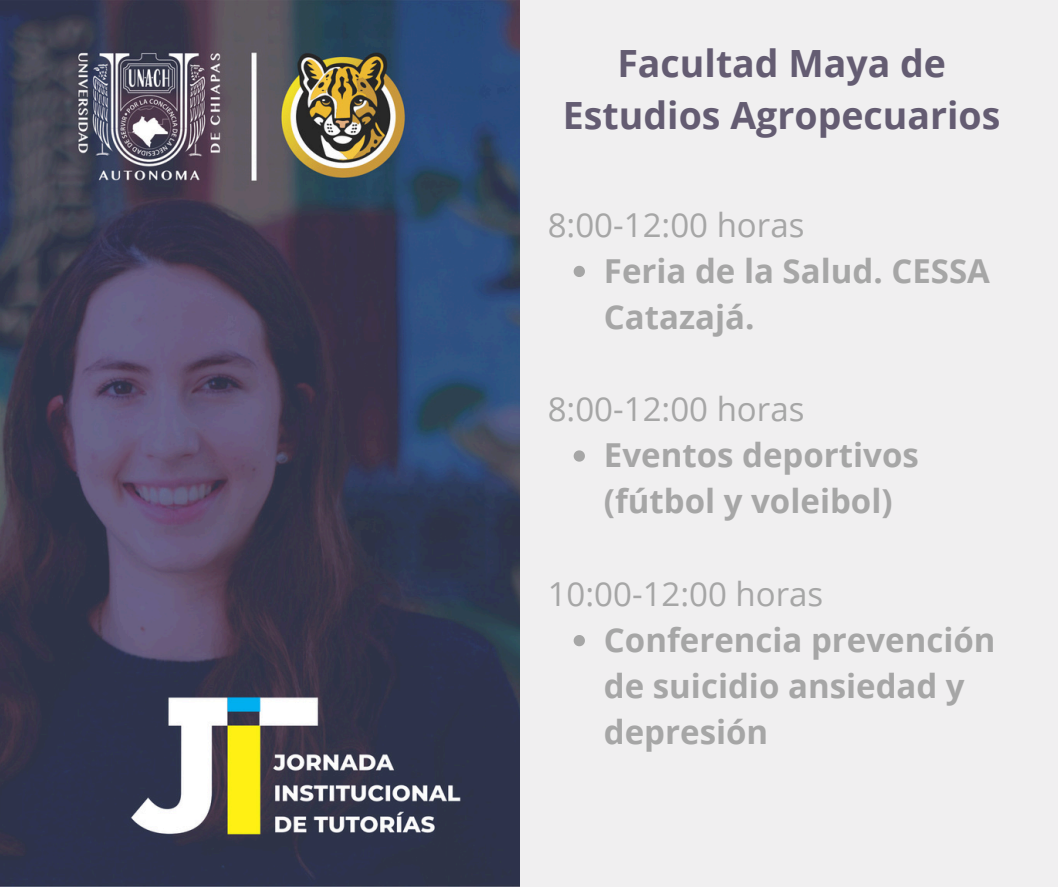
<style>
.page{position:relative;width:1058px;height:887px;background:#fff}
.page>*{position:absolute;margin:0;border:0;box-sizing:border-box;transform-origin:0 0}
.t1{font:700 37.5px/51.8px "Open Sans";color:#645c72;text-align:center}
.t2{font:700 33px/46.2px "Open Sans";color:#a6a6a6}
.t3{font:33px "Open Sans";color:#a6a6a6}
</style>
<div class="page">
<div style="left:0;top:0;width:1058px;height:886px;background:#f0eff0"></div>
<img style="left:0;top:0;width:520px;height:886px">
<svg style="left:573px;top:266px;width:12px;height:11px"></svg>
<svg style="left:573px;top:450px;width:12px;height:11px"></svg>
<svg style="left:573px;top:635px;width:12px;height:11px"></svg>
<h1 class="t1" style="left:563px;top:37px;width:439px">Facultad Maya de<br>Estudios Agropecuarios</h1>
<p class="t3" style="left:548px;top:201px;width:258px">8:00-12:00 horas</p>
<p class="t2" style="left:604px;top:247px;width:387px">Feria de la Salud. CESSA<br>Catazajá.</p>
<p class="t3" style="left:548px;top:386px;width:258px">8:00-12:00 horas</p>
<p class="t2" style="left:604px;top:431px;width:316px">Eventos deportivos (fútbol y voleibol)</p>
<p class="t3" style="left:548px;top:570px;width:277px">10:00-12:00 horas</p>
<p class="t2" style="left:604px;top:616px;width:393px">Conferencia prevención de suicidio ansiedad y depresión</p>
</div>
